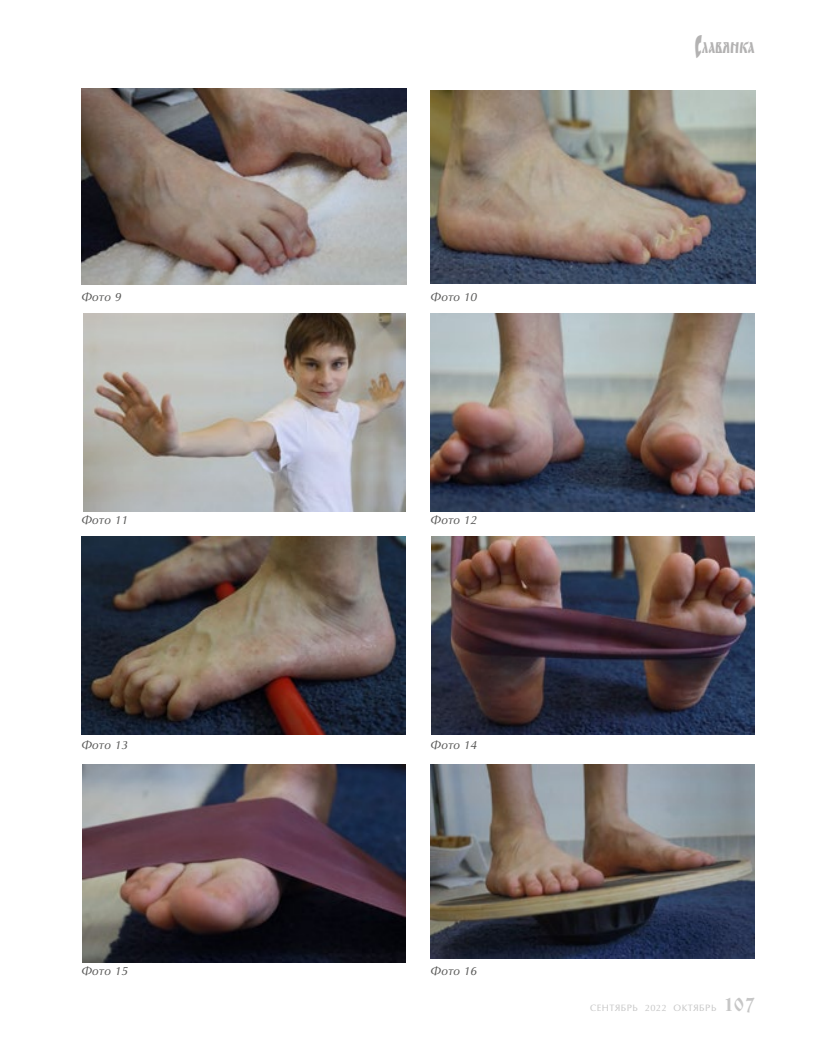
<style>
.page{position:relative;width:815px;height:1053px;background:#fff}
.page>*{position:absolute;margin:0;border:0;box-sizing:border-box;transform-origin:0 0}
.t1{font:22.5px "Apostol";color:#b3b2b2;scale:.75 1}
.t2{font:italic 11.25px "Opium New C";letter-spacing:.01em;color:#575756}
.t3{font:8.75px "Opium New C";letter-spacing:.05em;color:#c6c6c6}
.s1{font-size:45px}
.s2{font-family:"Izhitsa C";font-size:18.75px}
</style>
<div class="page">
<img style="left:83px;top:313px;width:323px;height:198px">
<img style="left:81px;top:537px;width:325px;height:197px">
<img style="left:82px;top:764px;width:324px;height:198px">
<img style="left:82px;top:89px;width:324px;height:195px">
<img style="left:431px;top:313px;width:324px;height:198px">
<img style="left:431px;top:537px;width:324px;height:197px">
<img style="left:431px;top:764px;width:324px;height:194px">
<img style="left:431px;top:90px;width:324px;height:193px">
<h1 class="t1" style="left:694px;top:32px;width:82px"><span class="s1">С</span>лавянка</h1>
<p class="t2" style="left:81px;top:290px;width:41px">Фото 9</p>
<p class="t2" style="left:431px;top:290px;width:48px">Фото 10</p>
<p class="t2" style="left:81px;top:513px;width:48px">Фото 11</p>
<p class="t2" style="left:431px;top:513px;width:48px">Фото 12</p>
<p class="t2" style="left:81px;top:737px;width:48px">Фото 13</p>
<p class="t2" style="left:431px;top:737px;width:48px">Фото 14</p>
<p class="t2" style="left:81px;top:963px;width:48px">Фото 15</p>
<p class="t2" style="left:431px;top:963px;width:48px">Фото 16</p>
<p class="t3" style="left:590px;top:1002px;width:166px">СЕНТЯБРЬ 2022 ОКТЯБРЬ <span class="s2">107</span></p>
</div>
